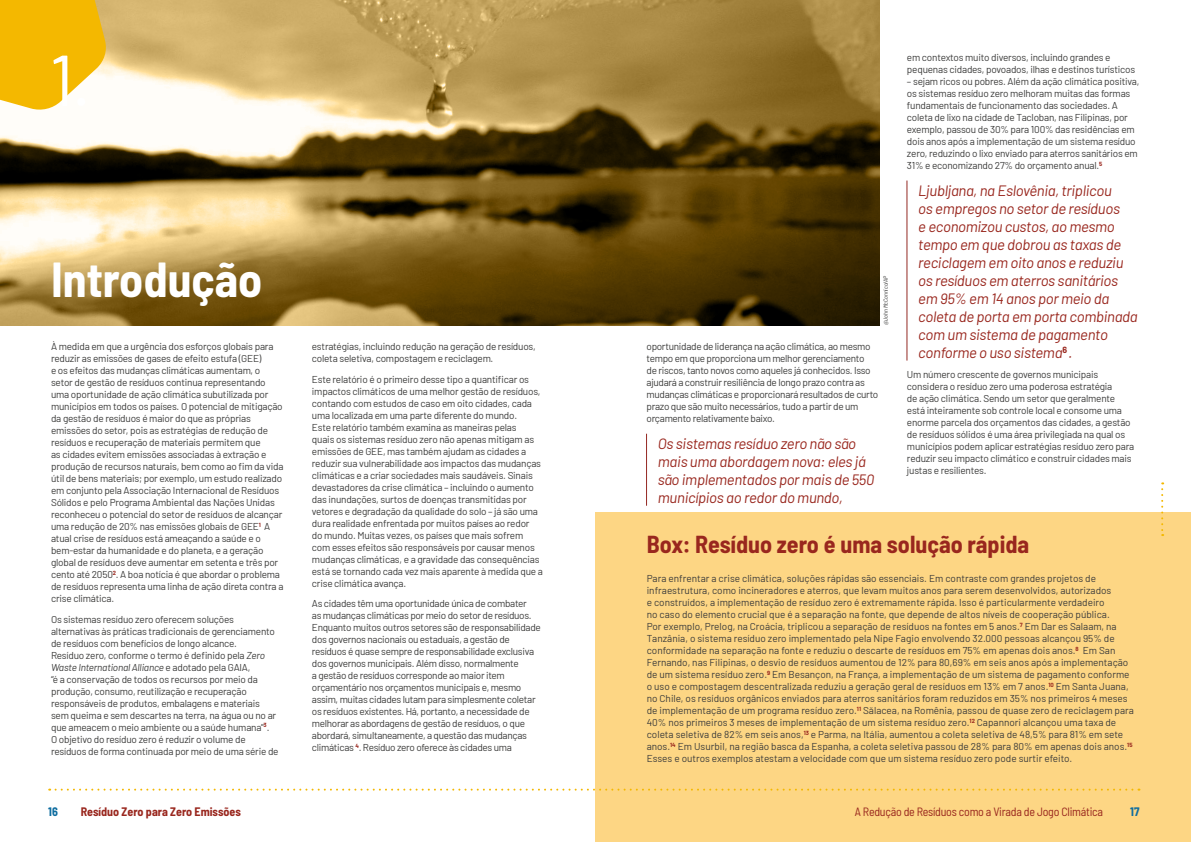
<style>
.page{position:relative;width:1191px;height:842px;background:#fff}
.page>*{position:absolute;margin:0;border:0;box-sizing:border-box;transform-origin:0 0}
.t1{font:semi-condensed 72px "Barlow";color:#fff}
.t2{font:700 semi-condensed 48px "Barlow";color:#fff}
.t3{font:700 semi-condensed 24px "Barlow";color:#99271e}
.t4{font:italic 15px/18px "Barlow";letter-spacing:-.02em;color:#99271e}
.t5{font:semi-condensed 12px "Barlow";letter-spacing:-.02em;color:#99271e}
.t6{font:700 semi-condensed 12px "Barlow";color:#99271e}
.t7{font:700 semi-condensed 12px "Barlow";color:#0e6da0}
.t8{font:10px/12px "Barlow";letter-spacing:-.02em;color:#3c3c3b}
.t9{font:10px/12px "Barlow";color:#3c3c3b}
.t10{font:italic semi-condensed 6px "Barlow";color:#3c3c3b}
.s1{font-style:italic}
</style>
<div class="page">
<img style="left:0;top:0;width:879px;height:325px">
<svg style="left:0;top:0;width:108px;height:111px;background:#f4c228"></svg>
<hr style="left:646px;top:434px;width:1px;height:72px;background:#942924">
<div style="left:595px;top:512px;width:596px;height:330px;background:#fdd684"></div>
<svg style="left:1161px;top:482px;width:2px;height:54px"></svg>
<hr style="left:906px;top:181px;width:1px;height:180px;background:#942924">
<svg style="left:49px;top:789px;width:1083px;height:2px"></svg>
<h1 class="t1" style="left:51px;top:28px;width:40px">1.</h1>
<h2 class="t2" style="left:51px;top:245px;width:213px">Introdução</h2>
<p class="t8" style="left:51px;top:340px;width:234px">À medida em que a urgência dos esforços globais para reduzir as emissões de gases de efeito estufa (GEE)<br>e os efeitos das mudanças climáticas aumentam, o setor de gestão de resíduos continua representando uma oportunidade de ação climática subutilizada por municípios em todos os países. O potencial de mitigação da gestão de resíduos é maior do que as próprias emissões do setor, pois as estratégias de redução de resíduos e recuperação de materiais permitem que<br>as cidades evitem emissões associadas à extração e produção de recursos naturais, bem como ao fim da vida útil de bens materiais; por exemplo, um estudo realizado em conjunto pela Associação Internacional de Resíduos Sólidos e pelo Programa Ambiental das Nações Unidas reconheceu o potencial do setor de resíduos de alcançar uma redução de 20% nas emissões globais de GEE<sup>1</sup> A atual crise de resíduos está ameaçando a saúde e o bem-estar da humanidade e do planeta, e a geração global de resíduos deve aumentar em setenta e três por cento até 2050<sup>2</sup>. A boa notícia é que abordar o problema de resíduos representa uma linha de ação direta contra a crise climática.</p>
<p class="t8" style="left:51px;top:612px;width:229px">Os sistemas resíduo zero oferecem soluções alternativas às práticas tradicionais de gerenciamento de resíduos com benefícios de longo alcance.<br>Resíduo zero, conforme o termo é definido pela <span class="s1">Zero Waste International Alliance</span> e adotado pela GAIA,<br>“é a conservação de todos os recursos por meio da produção, consumo, reutilização e recuperação responsáveis de produtos, embalagens e materiais sem queima e sem descartes na terra, na água ou no ar que ameacem o meio ambiente ou a saúde humana”<sup>3</sup>.<br>O objetivo do resíduo zero é reduzir o volume de resíduos de forma continuada por meio de uma série de</p>
<p class="t8" style="left:312px;top:340px;width:225px">estratégias, incluindo redução na geração de resíduos, coleta seletiva, compostagem e reciclagem.</p>
<p class="t8" style="left:312px;top:372px;width:233px">Este relatório é o primeiro desse tipo a quantificar os impactos climáticos de uma melhor gestão de resíduos, contando com estudos de caso em oito cidades, cada uma localizada em uma parte diferente do mundo.<br>Este relatório também examina as maneiras pelas<br>quais os sistemas resíduo zero não apenas mitigam as emissões de GEE, mas também ajudam as cidades a reduzir sua vulnerabilidade aos impactos das mudanças climáticas e a criar sociedades mais saudáveis. Sinais devastadores da crise climática – incluindo o aumento das inundações, surtos de doenças transmitidas por vetores e degradação da qualidade do solo – já são uma dura realidade enfrentada por muitos países ao redor<br>do mundo. Muitas vezes, os países que mais sofrem com esses efeitos são responsáveis por causar menos mudanças climáticas, e a gravidade das consequências está se tornando cada vez mais aparente à medida que a crise climática avança.</p>
<p class="t8" style="left:312px;top:597px;width:230px">As cidades têm uma oportunidade única de combater<br>as mudanças climáticas por meio do setor de resíduos.<br>Enquanto muitos outros setores são de responsabilidade dos governos nacionais ou estaduais, a gestão de resíduos é quase sempre de responsabilidade exclusiva dos governos municipais. Além disso, normalmente<br>a gestão de resíduos corresponde ao maior item orçamentário nos orçamentos municipais e, mesmo assim, muitas cidades lutam para simplesmente coletar os resíduos existentes. Há, portanto, a necessidade de melhorar as abordagens de gestão de resíduos, o que abordará, simultaneamente, a questão das mudanças climáticas <sup>4</sup>. Resíduo zero oferece às cidades uma</p>
<p class="t8" style="left:907px;top:51px;width:230px">em contextos muito diversos, incluindo grandes e pequenas cidades, povoados, ilhas e destinos turísticos</p>
<p class="t8" style="left:907px;top:75px;width:234px">– sejam ricos ou pobres. Além da ação climática positiva, os sistemas resíduo zero melhoram muitas das formas fundamentais de funcionamento das sociedades. A coleta de lixo na cidade de Tacloban, nas Filipinas, por exemplo, passou de 30% para 100% das residências em dois anos após a implementação de um sistema resíduo zero, reduzindo o lixo enviado para aterros sanitários em 31% e economizando 27% do orçamento anual.<sup>5</sup></p>
<p class="t4" style="left:918px;top:180px;width:221px">Ljubljana, na Eslovênia, triplicou<br>os empregos no setor de resíduos<br>e economizou custos, ao mesmo tempo em que dobrou as taxas de reciclagem em oito anos e reduziu os resíduos em aterros sanitários em 95% em 14 anos por meio da coleta de porta em porta combinada com um sistema de pagamento conforme o uso sistema<sup>6</sup> .</p>
<p class="t8" style="left:907px;top:368px;width:229px">Um número crescente de governos municipais considera o resíduo zero uma poderosa estratégia<br>de ação climática. Sendo um setor que geralmente está inteiramente sob controle local e consome uma enorme parcela dos orçamentos das cidades, a gestão de resíduos sólidos é uma área privilegiada na qual os municípios podem aplicar estratégias resíduo zero para reduzir seu impacto climático e construir cidades mais justas e resilientes.</p>
<p class="t10" style="left:881px;top:325px;width:51px;rotate:-90deg">@John McConnico/AP</p>
<p class="t8" style="left:646px;top:340px;width:233px">oportunidade de liderança na ação climática, ao mesmo tempo em que proporciona um melhor gerenciamento<br>de riscos, tanto novos como aqueles já conhecidos. Isso ajudará a construir resiliência de longo prazo contra as mudanças climáticas e proporcionará resultados de curto prazo que são muito necessários, tudo a partir de um orçamento relativamente baixo.</p>
<h3 class="t4" style="left:658px;top:433px;width:218px">Os sistemas resíduo zero não são mais uma abordagem nova: eles já são implementados por mais de 550 municípios ao redor do mundo,</h3>
<h3 class="t3" style="left:647px;top:527px;width:384px">Box: Resíduo zero é uma solução rápida</h3>
<p class="t9" style="left:647px;top:572px;width:489px">Para enfrentar a crise climática, soluções rápidas são essenciais. Em contraste com grandes projetos de infraestrutura, como incineradores e aterros, que levam muitos anos para serem desenvolvidos, autorizados<br>e construídos, a implementação de resíduo zero é extremamente rápida. Isso é particularmente verdadeiro<br>no caso do elemento crucial que é a separação na fonte, que depende de altos níveis de cooperação pública.<br>Por exemplo, Prelog, na Croácia, triplicou a separação de resíduos na fontes em 5 anos.<sup>7</sup> Em Dar es Salaam, na Tanzânia, o sistema resíduo zero implementado pela Nipe Fagio envolvendo 32.000 pessoas alcançou 95% de conformidade na separação na fonte e reduziu o descarte de resíduos em 75% em apenas dois anos.<sup>8</sup> Em San Fernando, nas Filipinas, o desvio de resíduos aumentou de 12% para 80,69% em seis anos após a implementação de um sistema resíduo zero.<sup>9</sup> Em Besançon, na França, a implementação de um sistema de pagamento conforme o uso e compostagem descentralizada reduziu a geração geral de resíduos em 13% em 7 anos.<sup>10</sup> Em Santa Juana, no Chile, os resíduos orgânicos enviados para aterros sanitários foram reduzidos em 35% nos primeiros 4 meses de implementação de um programa resíduo zero.<sup>11</sup> Sălacea, na Romênia, passou de quase zero de reciclagem para 40% nos primeiros 3 meses de implementação de um sistema resíduo zero.<sup>12</sup> Capannori alcançou uma taxa de coleta seletiva de 82% em seis anos,<sup>13</sup> e Parma, na Itália, aumentou a coleta seletiva de 48,5% para 81% em sete anos.<sup>14</sup> Em Usurbil, na região basca da Espanha, a coleta seletiva passou de 28% para 80% em apenas dois anos.<sup>15<br></sup>Esses e outros exemplos atestam a velocidade com que um sistema resíduo zero pode surtir efeito.</p>
<p class="t7" style="left:48px;top:803px;width:11px">16</p>
<p class="t6" style="left:81px;top:803px;width:161px">Resíduo Zero para Zero Emissões</p>
<p class="t5" style="left:855px;top:803px;width:250px">A Redução de Resíduos como a Virada de Jogo Climática</p>
<p class="t7" style="left:1130px;top:803px;width:11px">17</p>
</div>
